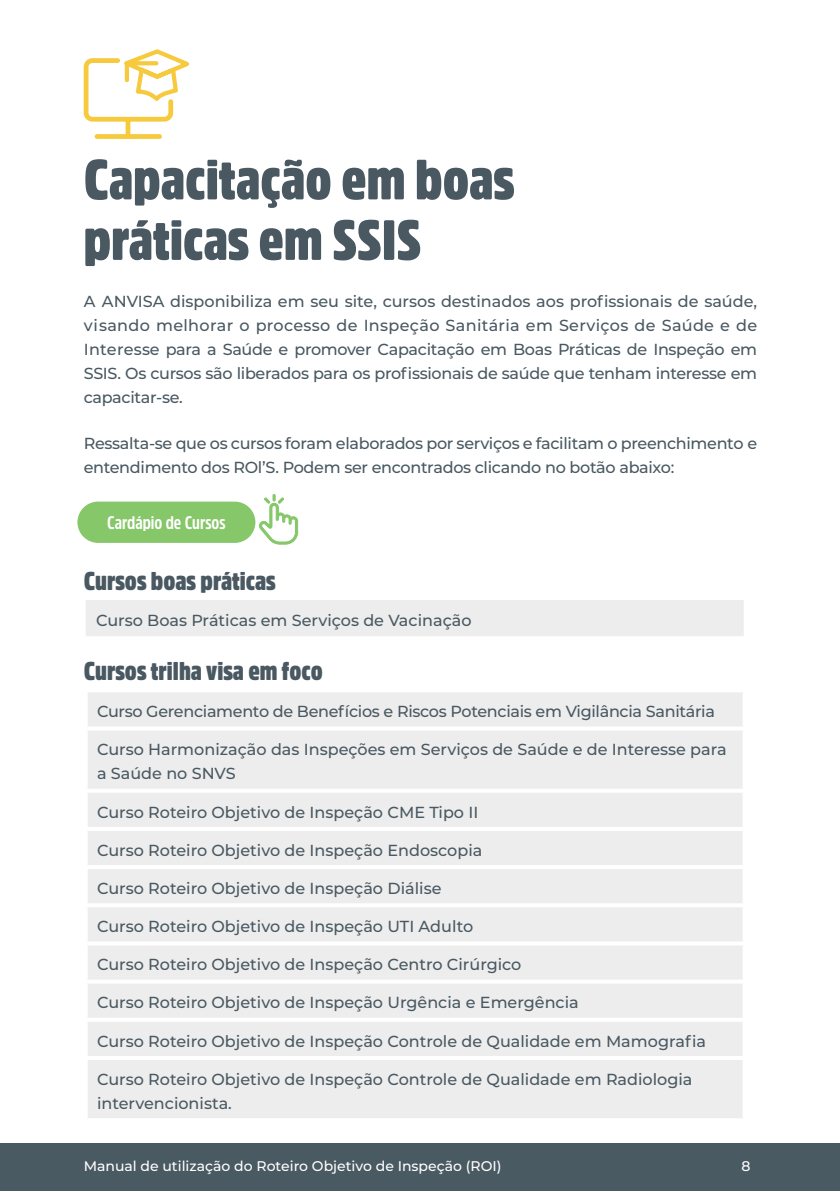
<style>
.page{position:relative;width:840px;height:1191px;background:#fff}
.page>*{position:absolute;margin:0;border:0;box-sizing:border-box;transform-origin:0 0}
.t1{font:900 56px/60.4px "Amsi Pro Cond";color:#495861}
.t2{font:900 25.4px "Amsi Pro Cond";color:#495861}
.t3{font:700 18.2px "Amsi Pro Cond";color:#fff}
.t4{font:500 16px/24px "Montserrat";color:#495861}
.t5{font:500 16px/24px "Montserrat";letter-spacing:-.02em;color:#495861}
.t6{font:500 14px "Montserrat";color:#fff}
</style>
<div class="page">
<svg style="left:83px;top:49px;width:106px;height:90px"></svg>
<div style="left:85px;top:599px;width:659px;height:38px;background:#ededed"></div>
<hr style="left:84px;top:598px;width:661px;height:2px;background:#fff">
<hr style="left:84px;top:600px;width:2px;height:36px;background:#fff">
<hr style="left:743px;top:600px;width:2px;height:36px;background:#fff">
<hr style="left:84px;top:636px;width:661px;height:2px;background:#fff">
<div style="left:88px;top:692px;width:654px;height:426px;background:#ededed"></div>
<hr style="left:84px;top:726px;width:662px;height:4px;background:#fff">
<svg style="left:88px;top:788px;width:655px;height:4px"></svg>
<hr style="left:84px;top:827px;width:662px;height:4px;background:#fff">
<hr style="left:84px;top:865px;width:662px;height:4px;background:#fff">
<hr style="left:84px;top:903px;width:662px;height:4px;background:#fff">
<hr style="left:84px;top:941px;width:662px;height:4px;background:#fff">
<hr style="left:84px;top:979px;width:662px;height:4px;background:#fff">
<svg style="left:88px;top:1017px;width:655px;height:4px"></svg>
<hr style="left:84px;top:1056px;width:662px;height:4px;background:#fff">
<div style="left:77px;top:501px;width:178px;height:42px;background:#85c769;border-radius:21px"></div>
<svg style="left:259px;top:494px;width:39px;height:51px"></svg>
<div style="left:0;top:1143px;width:839px;height:48px;background:#4a5a62"></div>
<h1 class="t1" style="left:84px;top:148px;width:432px">Capacitação em boas práticas em SSIS</h1>
<p class="t4" style="left:84px;top:288px;width:674px;text-align:justify">A ANVISA disponibiliza em seu site, cursos destinados aos profissionais de saúde, visando melhorar o processo de Inspeção Sanitária em Serviços de Saúde e de Interesse para a Saúde e promover Capacitação em Boas Práticas de Inspeção em SSIS. Os cursos são liberados para os profissionais de saúde que tenham interesse em capacitar-se.</p>
<p class="t5" style="left:84px;top:431px;width:674px">Ressalta-se que os cursos foram elaborados por serviços e facilitam o preenchimento e entendimento dos ROl’S. Podem ser encontrados clicando no botão abaixo:</p>
<p class="t3" style="left:107px;top:510px;width:120px">Cardápio de Cursos</p>
<h2 class="t2" style="left:84px;top:563px;width:193px">Cursos boas práticas</h2>
<p class="t4" style="left:96px;top:607px;width:377px">Curso Boas Práticas em Serviços de Vacinação</p>
<h2 class="t2" style="left:84px;top:654px;width:240px">Cursos trilha visa em foco</h2>
<p class="t5" style="left:97px;top:699px;width:619px">Curso Gerenciamento de Benefícios e Riscos Potenciais em Vigilância Sanitária</p>
<p class="t4" style="left:97px;top:737px;width:630px">Curso Harmonização das Inspeções em Serviços de Saúde e de Interesse para a Saúde no SNVS</p>
<p class="t4" style="left:97px;top:799px;width:382px">Curso Roteiro Objetivo de Inspeção CME Tipo II</p>
<p class="t4" style="left:97px;top:837px;width:386px">Curso Roteiro Objetivo de Inspeção Endoscopia</p>
<p class="t4" style="left:97px;top:875px;width:346px">Curso Roteiro Objetivo de Inspeção Diálise</p>
<p class="t4" style="left:97px;top:913px;width:377px">Curso Roteiro Objetivo de Inspeção UTI Adulto</p>
<p class="t4" style="left:97px;top:952px;width:425px">Curso Roteiro Objetivo de Inspeção Centro Cirúrgico</p>
<p class="t4" style="left:97px;top:990px;width:483px">Curso Roteiro Objetivo de Inspeção Urgência e Emergência</p>
<p class="t4" style="left:97px;top:1028px;width:610px">Curso Roteiro Objetivo de Inspeção Controle de Qualidade em Mamografia</p>
<p class="t4" style="left:97px;top:1066px;width:596px">Curso Roteiro Objetivo de Inspeção Controle de Qualidade em Radiologia intervencionista.</p>
<p class="t6" style="left:84px;top:1155px;width:419px">Manual de utilização do Roteiro Objetivo de Inspeção (ROI)</p>
<p class="t6" style="left:741px;top:1155px;width:11px">8</p>
</div>
